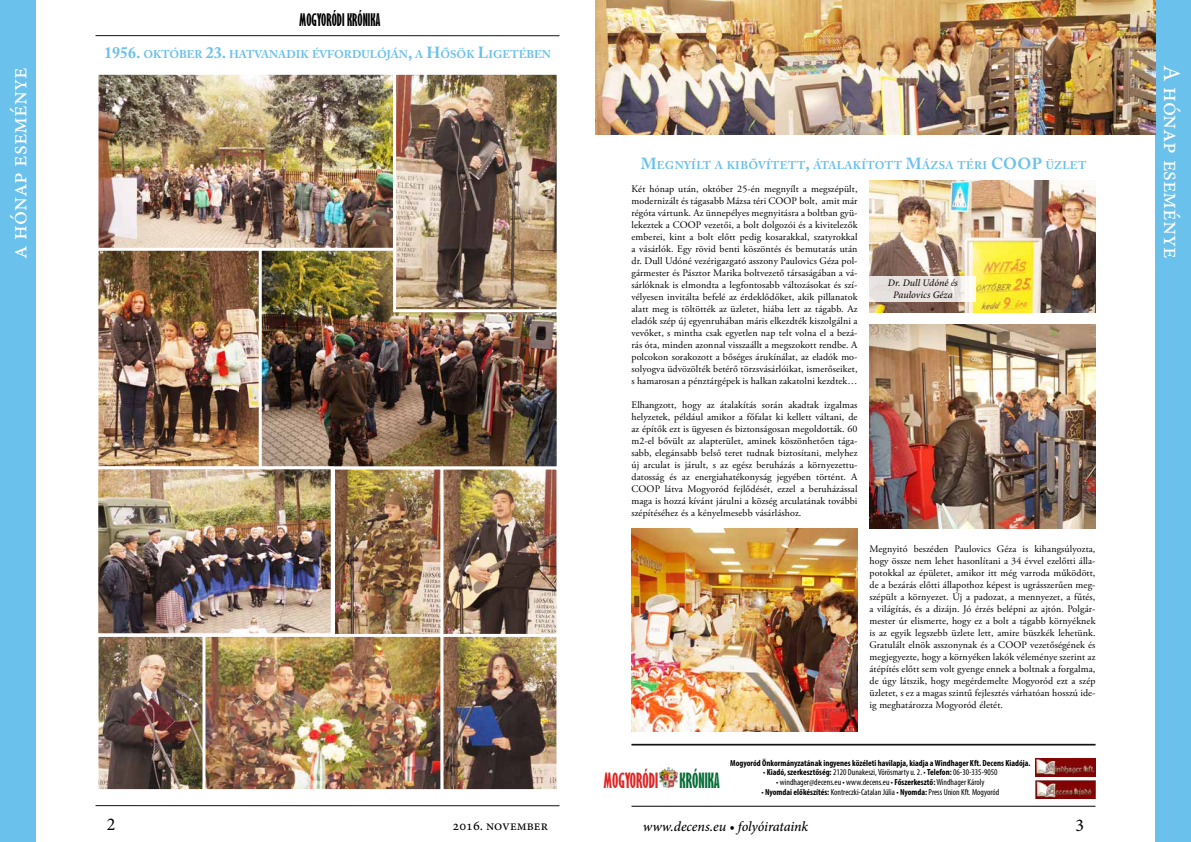
<style>
.page{position:relative;width:1191px;height:842px;background:#fff}
.page>*{position:absolute;margin:0;border:0;box-sizing:border-box;transform-origin:0 0}
.t1{font:24px "Minion Pro";color:#fff}
.t2{font:700 extra-condensed 19.3px "Gill Sans";color:#da2827}
.t3{font:18px "Minion Pro";color:#000}
.t4{font:700 extra-condensed 16px "Gill Sans";color:#000}
.t5{font:italic 500 14px "Minion Pro";letter-spacing:-.01em;color:#000}
.t6{font:14px "Minion Pro";color:#000}
.t7{font:700 11.2px "Adobe Caslon Pro";letter-spacing:.005em;color:#6ac1ec}
.t8{font:700 11.2px "Adobe Caslon Pro";letter-spacing:.03em;color:#6ac1ec}
.t9{font:10px/12px "Adobe Garamond Pro";letter-spacing:.01em;color:#000;text-align:justify}
.t10{font:italic 500 10px/12px "Minion Pro";letter-spacing:-.005em;color:#000;text-align:center}
.t11{font:condensed 8.8px "Myriad Pro";color:#000}
.t12{font:700 condensed 8.8px "Myriad Pro";color:#000}
.s1{font-family:"Minion Pro";font-weight:400;font-stretch:normal;font-size:24px;color:#fff}
.s2{font-size:16px}
.s3{color:#066d38}
.s4{font-weight:700}
</style>
<div class="page">
<div style="left:0;top:0;width:36px;height:842px;background:#6ac1ec"></div>
<div style="left:1155px;top:0;width:36px;height:842px;background:#6ac1ec"></div>
<hr style="left:95px;top:35px;width:464px;height:1px;background:#11131b">
<hr style="left:95px;top:805px;width:464px;height:1px;background:#11131b">
<hr style="left:631px;top:806px;width:464px;height:1px;background:#000">
<hr style="left:631px;top:744px;width:464px;height:1px;background:#000">
<hr style="left:631px;top:745px;width:464px;height:1px;background:#000">
<img style="left:1036px;top:759px;width:59px;height:18px">
<img style="left:1035px;top:781px;width:60px;height:18px">
<img style="left:659px;top:767px;width:19px;height:20px">
<img style="left:99px;top:76px;width:293px;height:172px">
<div style="left:95px;top:72px;width:301px;height:180px;border:3px solid #fff"></div>
<img style="left:99px;top:252px;width:160px;height:214px">
<div style="left:95px;top:248px;width:169px;height:222px;border:3px solid #fff"></div>
<img style="left:263px;top:252px;width:292px;height:214px">
<div style="left:259px;top:248px;width:300px;height:222px;border:3px solid #fff"></div>
<img style="left:397px;top:76px;width:158px;height:231px">
<div style="left:393px;top:72px;width:166px;height:240px;border:3px solid #fff"></div>
<img style="left:99px;top:470px;width:341px;height:164px">
<div style="left:95px;top:466px;width:239px;height:170px;border:3px solid #fff"></div>
<div style="left:332px;top:466px;width:112px;height:172px;border:3px solid #fff"></div>
<img style="left:444px;top:470px;width:111px;height:164px">
<div style="left:440px;top:466px;width:119px;height:173px;border:3px solid #fff"></div>
<img style="left:99px;top:638px;width:103px;height:150px">
<div style="left:95px;top:634px;width:116px;height:158px;border:3px solid #fff"></div>
<img style="left:206px;top:638px;width:349px;height:150px">
<div style="left:202px;top:634px;width:242px;height:158px;border:3px solid #fff"></div>
<div style="left:440px;top:634px;width:119px;height:158px;border:3px solid #fff"></div>
<img style="left:595px;top:0;width:560px;height:134px">
<img style="left:869px;top:180px;width:226px;height:132px">
<img style="left:869px;top:324px;width:226px;height:204px">
<img style="left:631px;top:528px;width:226px;height:203px">
<svg style="left:869px;top:276px;width:107px;height:26px;fill:#e7e2e0"></svg>
<h1 class="t1" style="left:3px;top:259px;width:193px;rotate:-90deg">a hónap eseménye</h1>
<h3 class="t4" style="left:286px;top:10px;width:96px"><span class="s1">a</span>MOGYORÓDI KRÓNIKA</h3>
<p class="t7" style="left:104px;top:48px;width:448px"><span class="s2">1956.</span> OKTÓBER <span class="s2">23.</span> HATVANADIK ÉVFORDULÓJÁN<span class="s2">,</span> A <span class="s2">H</span>ŐSÖK <span class="s2">L</span>IGETÉBEN</p>
<p class="t8" style="left:640px;top:158px;width:447px"><span class="s2">M</span>EGNYÍLT A KIBŐVÍTETT<span class="s2">,</span> ÁTALAKÍTOTT <span class="s2">M</span>ÁZSA TÉRI <span class="s2">COO P</span> ÜZLET</p>
<p class="t9" style="left:631px;top:183px;width:227px">Két hónap után, október 25-én megnyílt a megszépült, modernizált és tágasabb Mázsa téri COOP bolt, amit már régóta vártunk. Az ünnepélyes megnyitásra a boltban gyü&shy;lekeztek a COOP vezetői, a bolt dolgozói és a kivitelezők emberei, kint a bolt előtt pedig kosarakkal, szatyrokkal a vásárlók. Egy rövid benti köszöntés és bemutatás után dr. Dull Udóné vezérigazgató asszony Paulovics Géza pol&shy;gármester és Pásztor Marika boltvezető társaságában a vá&shy;sárlóknak is elmondta a legfontosabb változásokat és szí&shy;vélyesen invitálta befelé az érdeklődőket, akik pillanatok alatt meg is töltötték az üzletet, hiába lett az tágabb. Az eladók szép új egyenruhában máris elkezdték kiszolgálni a vevőket, s mintha csak egyetlen nap telt volna el a bezá&shy;rás óta, minden azonnal visszaállt a megszokott rendbe. A polcokon sorakozott a bőséges árukínálat, az eladók mo&shy;solyogva üdvözölték betérő törzsvásárlóikat, ismerőseiket, s hamarosan a pénztárgépek is halkan zakatolni kezdtek…</p>
<p class="t9" style="left:631px;top:399px;width:227px">Elhangzott, hogy az átalakítás során akadtak izgalmas helyzetek, például amikor a főfalat ki kellett váltani, de az építők ezt is ügyesen és biztonságosan megoldották. 60 m2-el bővült az alapterület, aminek köszönhetően tága&shy;sabb, elegánsabb belső teret tudnak biztosítani, melyhez új arculat is járult, s az egész beruházás a környezettu&shy;datosság és az energiahatékonyság jegyében történt. A COOP látva Mogyoród fejlődését, ezzel a beruházással maga is hozzá kívánt járulni a község arculatának további szépítéséhez és a kényelmesebb vásárláshoz.</p>
<p class="t9" style="left:869px;top:543px;width:227px">Megnyitó beszéden Paulovics Géza is kihangsúlyozta, hogy össze nem lehet hasonlítani a 34 évvel ezelőtti álla&shy;potokkal az épületet, amikor itt még varroda működött, de a bezárás előtti állapothoz képest is ugrásszerűen meg&shy;szépült a környezet. Új a padozat, a mennyezet, a fűtés, a világítás, és a dizájn. Jó érzés belépni az ajtón. Polgár&shy;mester úr elismerte, hogy ez a bolt a tágabb környéknek is az egyik legszebb üzlete lett, amire büszkék lehetünk.<br>Gratulált elnök asszonynak és a COOP vezetőségének és megjegyezte, hogy a környéken lakók véleménye szerint az átépítés előtt sem volt gyenge ennek a boltnak a forgalma, de úgy látszik, hogy megérdemelte Mogyoród ezt a szép üzletet, s ez a magas szintű fejlesztés várhatóan hosszú ide&shy;ig meghatározza Mogyoród életét.</p>
<p class="t10" style="left:888px;top:277px;width:72px">Dr. Dull Udóné és<br>Paulovics Géza</p>
<h2 class="t2" style="left:603px;top:768px;width:118px">MOGYORÓDI <span class="s3">KRÓNIKA</span></h2>
<p class="t12" style="left:730px;top:757px;width:302px">Mogyoród Önkormányzatának ingyenes közéleti havilapja, kiadja a Windhager Kft. Decens Kiadója.</p>
<p class="t11" style="left:763px;top:767px;width:236px">• <span class="s4">Kiadó, szerkesztőség:</span> 2120 Dunakeszi, Vörösmarty u. 2. • <span class="s4">Telefon:</span> 06-30-335-9050</p>
<p class="t11" style="left:776px;top:777px;width:210px">• windhager@decens.eu • www.decens.eu • <span class="s4">Főszerkesztő:</span> Windhager Károly</p>
<p class="t11" style="left:761px;top:786px;width:239px">• <span class="s4">Nyomdai előkészítés:</span> Kontreczki-Catalan Júlia • <span class="s4">Nyomda:</span> Press Union Kft. Mogyoród</p>
<h3 class="t3" style="left:107px;top:812px;width:10px">2</h3>
<h3 class="t6" style="left:452px;top:816px;width:97px">2016. november</h3>
<h3 class="t5" style="left:643px;top:816px;width:167px">www.decens.eu • folyóirataink</h3>
<h3 class="t3" style="left:1075px;top:813px;width:10px">3</h3>
<h1 class="t1" style="left:1188px;top:65px;width:196px;rotate:90deg">A hónap eseménye</h1>
</div>
